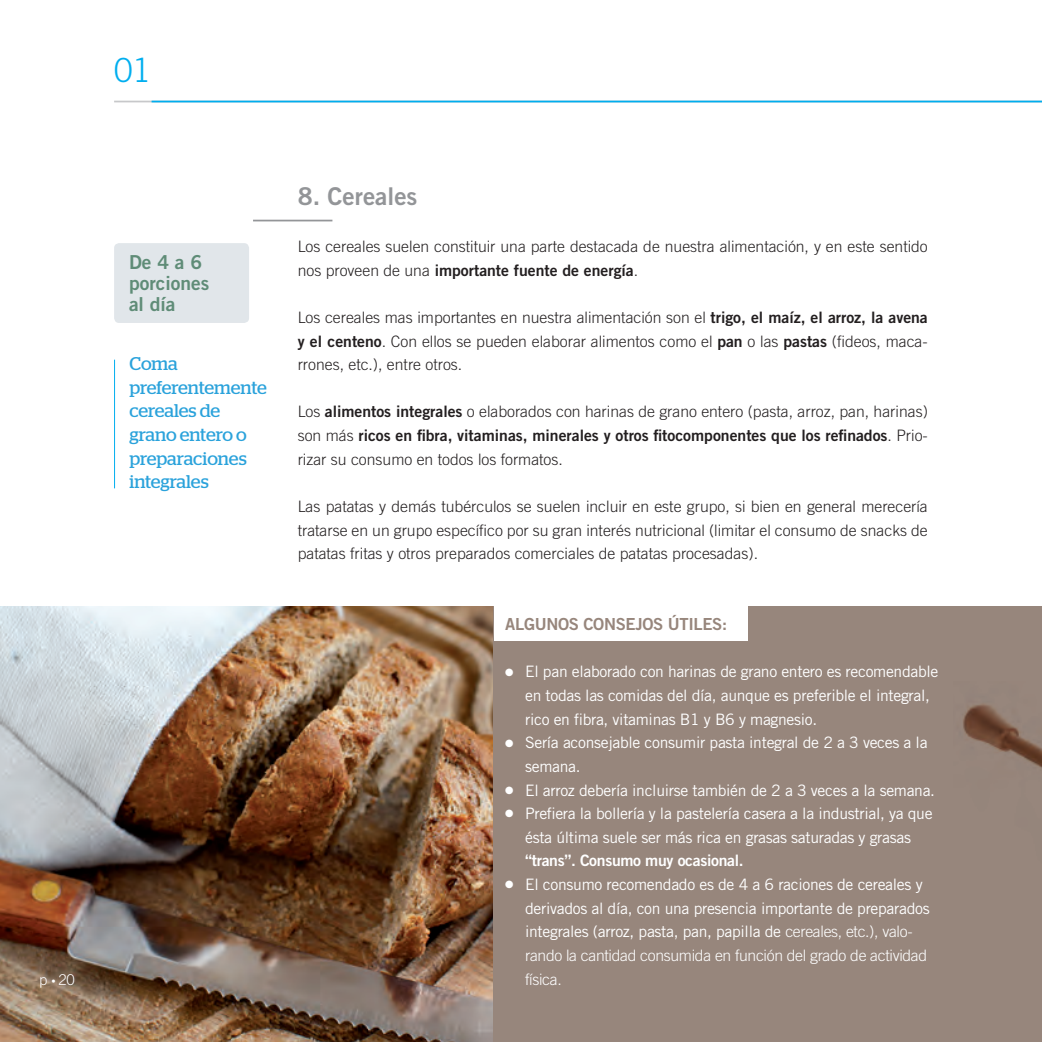
<style>
.page{position:relative;width:1042px;height:1042px;background:#fff}
.page>*{position:absolute;margin:0;border:0;box-sizing:border-box;transform-origin:0 0}
.t1{font:300 33.25px "Trade Gothic";color:#00aeef}
.t2{font:24.5px "Trade Gothic LT Std Bd 2";color:#939598}
.t3{font:19.25px/21px "Trade Gothic LT Std Bd 2";color:#5f8c77}
.t4{font:18.38px/23.6px "Stag";letter-spacing:-.005em;color:#2aa2db}
.t5{font:16.62px "Trade Gothic LT Std Bd 2";color:#97867c}
.t6{font:300 15.75px/23.6px "Trade Gothic LT Std";color:#231f20;text-align:justify}
.t7{font:15.75px/23.6px "Trade Gothic LT Std";letter-spacing:-.02em;color:#fff}
.t8{font:15.75px "Trade Gothic LT Std Bd 2";color:#231f20}
.t9{font:15.75px "Trade Gothic LT Std Bd 2";letter-spacing:-.02em;color:#fff}
.t10{font:300 15.75px "Trade Gothic LT Std";letter-spacing:-.02em;color:#fff}
.t11{font:300 14.88px "Trade Gothic LT Std";color:#fff}
.s1{font-family:"Trade Gothic LT Std";font-weight:300}
.s2{font-family:"Trade Gothic LT Std Bd 2";font-weight:400}
.s3{font-weight:300}
.s4{font-family:"Myriad Pro";font-weight:400}
</style>
<div class="page">
<hr style="left:114px;top:101px;width:928px;height:1px;background:#c7c8ca">
<hr style="left:152px;top:101px;width:890px;height:1px;background:#00aeef">
<img style="left:0;top:606px;width:494px;height:436px">
<div style="left:494px;top:606px;width:548px;height:436px;background:#97867c"></div>
<div style="left:494px;top:606px;width:253px;height:34px;background:#fff"></div>
<hr style="left:253px;top:220px;width:79px;height:1px;background:#939598">
<hr style="left:114px;top:360px;width:1px;height:128px;background:#00aeef">
<div style="left:114px;top:243px;width:135px;height:80px;background:#e1e6ea;border-radius:5px"></div>
<img style="left:963px;top:704px;width:79px;height:64px">
<h1 class="t1" style="left:114px;top:51px;width:38px">01</h1>
<p class="t3" style="left:129px;top:251px;width:82px">De 4 a 6 porciones al día</p>
<p class="t4" style="left:129px;top:352px;width:139px">Coma preferentemente cereales de grano entero o preparaciones integrales</p>
<h2 class="t2" style="left:298px;top:181px;width:121px">8. Cereales</h2>
<p class="t6" style="left:298px;top:234px;width:631px">Los cereales suelen constituir una parte destacada de nuestra alimentación, y en este sentido</p>
<p class="t8" style="left:298px;top:260px;width:342px"><span class="s1">nos proveen de una</span> importante fuente de energía<span class="s1">.</span></p>
<p class="t6" style="left:298px;top:305px;width:631px">Los cereales mas importantes en nuestra alimentación son el <span class="s2">trigo, el maíz, el arroz, la avena y el centeno</span>. Con ellos se pueden elaborar alimentos como el <span class="s2">pan</span> o las <span class="s2">pastas</span> (fideos, maca&shy;rrones, etc.), entre otros.</p>
<p class="t6" style="left:298px;top:400px;width:632px">Los <span class="s2">alimentos integrales</span> o elaborados con harinas de grano entero (pasta, arroz, pan, harinas)</p>
<p class="t8" style="left:298px;top:426px;width:631px"><span class="s1">son más</span> ricos en fibra, vitaminas, minerales y otros fitocomponentes que los refinados<span class="s1">. Prio-</span></p>
<p class="t6" style="left:298px;top:447px;width:267px">rizar su consumo en todos los formatos.</p>
<p class="t6" style="left:298px;top:494px;width:632px">Las patatas y demás tubérculos se suelen incluir en este grupo, si bien en general merecería tratarse en un grupo específico por su gran interés nutricional (limitar el consumo de snacks de patatas fritas y otros preparados comerciales de patatas procesadas).</p>
<p class="t5" style="left:505px;top:614px;width:53px">Algunos</p>
<p class="t5" style="left:583px;top:614px;width:11px">consejos</p>
<p class="t5" style="left:668px;top:614px;width:22px">útiles</p>
<p class="t5" style="left:722px;top:614px;width:7px">:</p>
<p class="t7" style="left:525px;top:660px;width:415px;text-indent:-20px">● El pan elaborado con harinas de grano entero es recomendable en todas las comidas del día, aunque es preferible el integral, rico en fibra, vitaminas B1 y B6 y magnesio.</p>
<p class="t7" style="left:525px;top:731px;width:404px;text-indent:-20px">● Sería aconsejable consumir pasta integral de 2 a 3 veces a la semana.</p>
<p class="t7" style="left:505px;top:778px;width:431px">● El arroz debería incluirse también de 2 a 3 veces a la semana.</p>
<p class="t7" style="left:505px;top:801px;width:429px;text-align:center">● Prefiera la bollería y la pastelería casera a la industrial, ya que ésta última suele ser más rica en grasas saturadas y grasas</p>
<p class="t9" style="left:525px;top:851px;width:220px">“trans”. Consumo muy ocasional.</p>
<p class="t7" style="left:525px;top:872px;width:406px;text-indent:-20px">● El consumo recomendado es de 4 a 6 raciones de cereales y derivados al día, con una presencia importante de preparados integrales (arroz, pasta, pan, papilla de <span class="s3">cereales, etc.), valo&shy;rando la cantidad consumida en función del grado de actividad</span></p>
<p class="t11" style="left:39px;top:970px;width:37px">p <span class="s4">•</span> 20</p>
<p class="t10" style="left:525px;top:969px;width:38px">física.</p>
</div>
